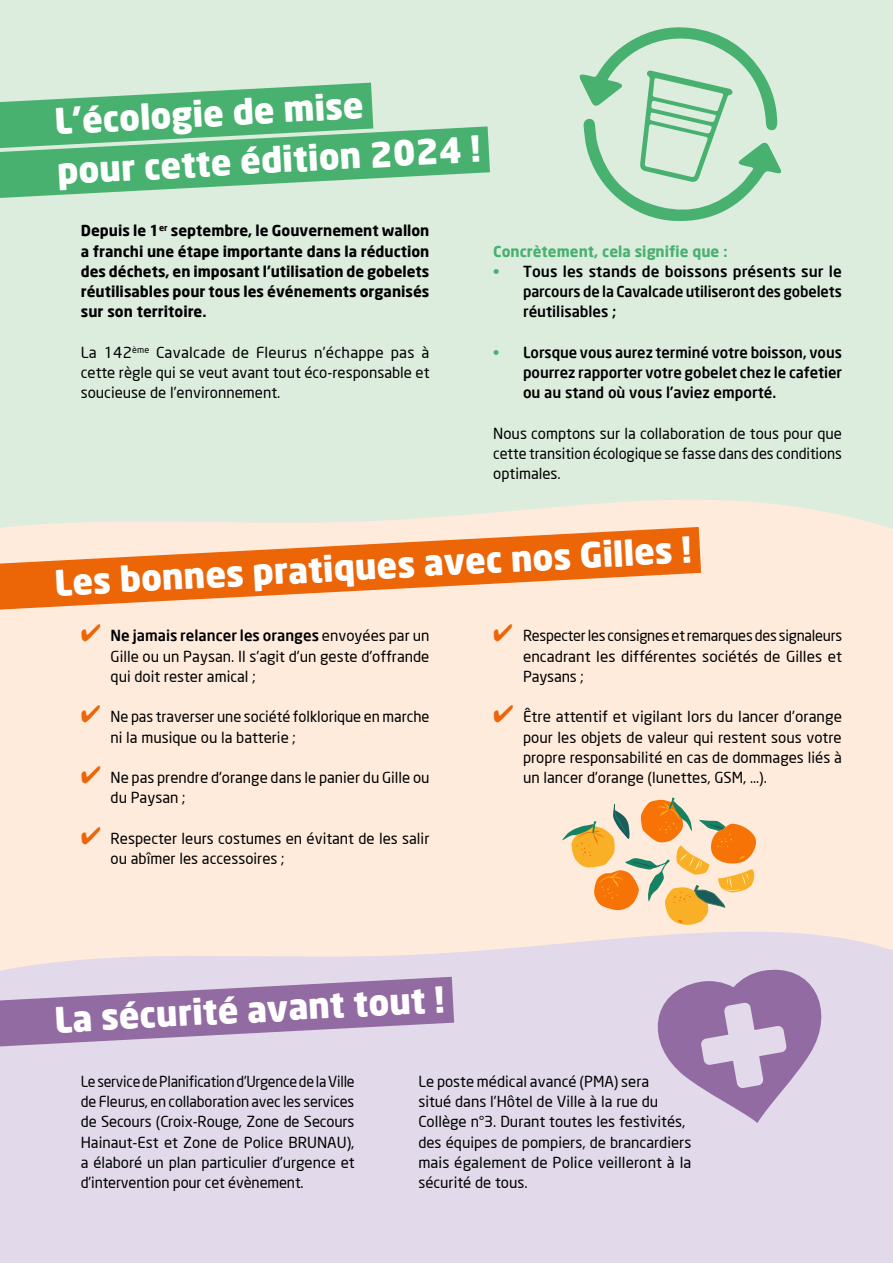
<style>
.page{position:relative;width:893px;height:1263px;background:#fff}
.page>*{position:absolute;margin:0;border:0;box-sizing:border-box;transform-origin:0 0}
.t1{font:900 34.5px/49.8px "Neo Sans";color:#fff}
.t2{font:15px/20.2px "Neo Sans";color:#000;text-align:justify}
.t3{font:15px/20.2px "Neo Sans";color:#000;text-align:justify;scale:.95 1}
.t4{font:500 15px/20.2px "Neo Sans";color:#000;text-align:justify}
.t5{font:700 15px/20.2px "Neo Sans";color:#000;text-align:justify}
.t6{font:700 15px "Neo Sans";color:#49b170}
.s1{color:#49b170}
.s2{color:#ec6608}
.s3{font-weight:500}
</style>
<div class="page">
<div style="left:0;top:0;width:893px;height:580px;background:#dcedde"></div>
<svg style="left:10px;top:499px;width:883px;height:69px;fill:#feebdc"></svg>
<div style="left:0;top:568px;width:893px;height:513px;background:#feebdc"></div>
<svg style="left:0;top:932px;width:893px;height:81px;fill:#e2daea"></svg>
<div style="left:0;top:1013px;width:893px;height:250px;background:#e2daea"></div>
<svg style="left:0;top:527px;width:701px;height:82px;fill:#ec6608"></svg>
<svg style="left:0;top:977px;width:454px;height:69px"></svg>
<svg style="left:0;top:83px;width:490px;height:115px"></svg>
<svg style="left:562px;top:797px;width:194px;height:128px"></svg>
<svg style="left:579px;top:27px;width:202px;height:194px"></svg>
<svg style="left:644px;top:962px;width:193px;height:161px"></svg>
<h1 class="t1" style="left:53px;top:96px;width:425px;rotate:-3deg">L’écologie de mise<br>pour cette édition 2024 !</h1>
<p class="t5" style="left:81px;top:220px;width:350px">Depuis le 1<sup>er</sup> septembre, le Gouvernement wallon a franchi une étape importante dans la réduction des déchets, en imposant l’utilisation de gobelets réutilisables pour tous les événements organisés sur son territoire.</p>
<p class="t2" style="left:81px;top:342px;width:350px">La 142<sup>ème</sup> Cavalcade de Fleurus n’échappe pas à cette règle qui se veut avant tout éco-responsable et soucieuse de l’environnement.</p>
<p class="t6" style="left:493px;top:241px;width:236px">Concrètement, cela signifie que :</p>
<p class="t4" style="left:523px;top:261px;width:320px;text-indent:-30px"><span class="s1">•</span> Tous les stands de boissons présents sur le parcours de la Cavalcade utiliseront des gobelets réutilisables ;</p>
<p class="t4" style="left:523px;top:342px;width:321px;text-indent:-30px"><span class="s1">•</span> Lorsque vous aurez terminé votre boisson, vous pourrez rapporter votre gobelet chez le cafetier ou au stand où vous l’aviez emporté.</p>
<p class="t2" style="left:493px;top:423px;width:350px">Nous comptons sur la collaboration de tous pour que cette transition écologique se fasse dans des conditions optimales.</p>
<h1 class="t1" style="left:53px;top:557px;width:639px;rotate:-3deg">Les bonnes pratiques avec nos Gilles !</h1>
<p class="t2" style="left:111px;top:625px;width:320px;text-indent:-30px"><span class="s2">✔</span> <span class="s3">Ne jamais relancer les oranges</span> envoyées par un Gille ou un Paysan. Il s'agit d'un geste d'offrande qui doit rester amical ;</p>
<p class="t2" style="left:111px;top:706px;width:320px;text-indent:-30px"><span class="s2">✔</span> Ne pas traverser une société folklorique en marche ni la musique ou la batterie ;</p>
<p class="t2" style="left:111px;top:767px;width:321px;text-indent:-30px"><span class="s2">✔</span> Ne pas prendre d'orange dans le panier du Gille ou du Paysan ;</p>
<p class="t2" style="left:111px;top:828px;width:320px;text-indent:-30px"><span class="s2">✔</span> Respecter leurs costumes en évitant de les salir ou abîmer les accessoires ;</p>
<h1 class="t1" style="left:53px;top:994px;width:392px;rotate:-3deg">La sécurité avant tout !</h1>
<p class="t2" style="left:523px;top:625px;width:321px;text-indent:-30px"><span class="s2">✔</span> Respecter les consignes et remarques des signaleurs encadrant les différentes sociétés de Gilles et Paysans ;</p>
<p class="t2" style="left:523px;top:706px;width:320px;text-indent:-30px"><span class="s2">✔</span> Être attentif et vigilant lors du lancer d’orange pour les objets de valeur qui restent sous votre propre responsabilité en cas de dommages liés à un lancer d’orange (lunettes, GSM, …).</p>
<p class="t3" style="left:81px;top:1071px;width:290px">Le service de Planification d’Urgence de la Ville de Fleurus, en collaboration avec les services de Secours (Croix-Rouge, Zone de Secours Hainaut-Est et Zone de Police BRUNAU), a élaboré un plan particulier d’urgence et d’intervention pour cet évènement.</p>
<p class="t2" style="left:418px;top:1071px;width:274px;text-align:left">Le poste médical avancé (PMA) sera<br>situé dans l’Hôtel de Ville à la rue du Collège n°3. Durant toutes les festivités, des équipes de pompiers, de brancardiers mais également de Police veilleront à la sécurité de tous.</p>
</div>
